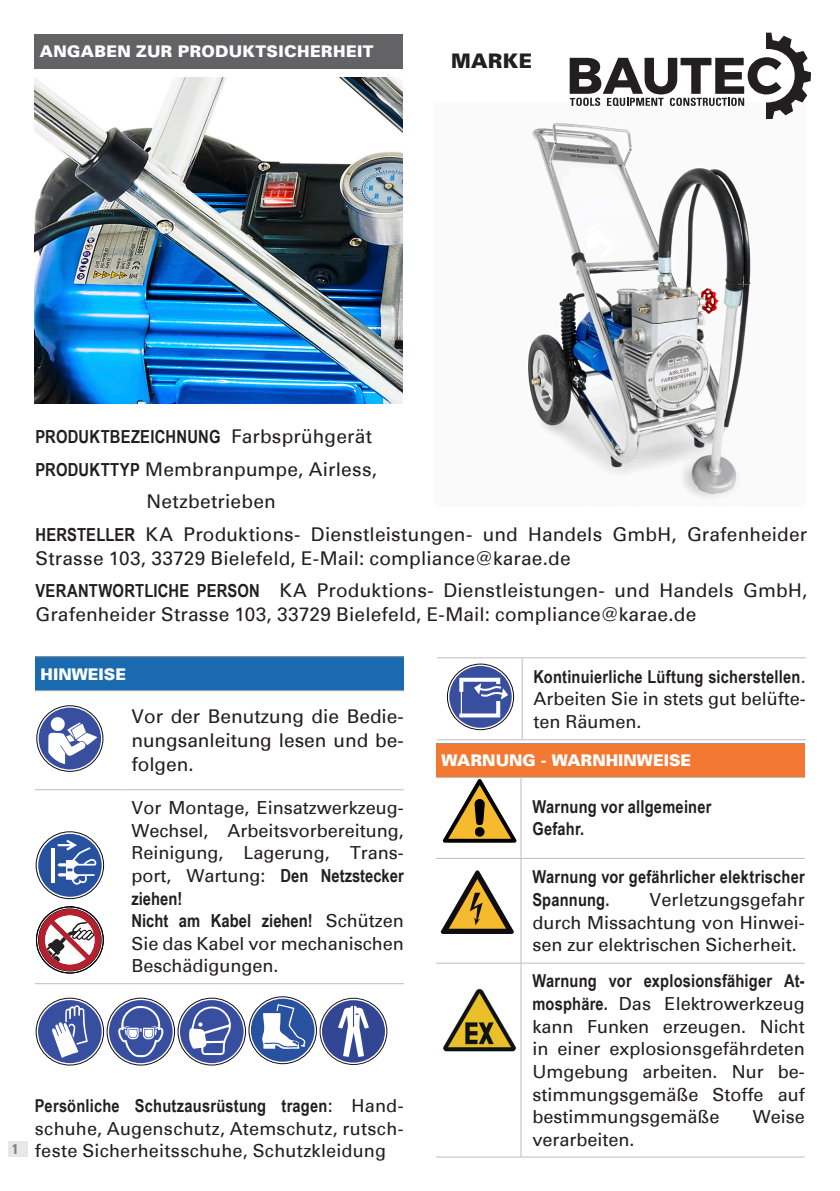
<style>
.page{position:relative;width:840px;height:1191px;background:#fff}
.page>*{position:absolute;margin:0;border:0;box-sizing:border-box;transform-origin:0 0}
.t1{font:900 20px "Univers";letter-spacing:.01em;color:#231f20}
.t2{font:19px/24px "Univers";letter-spacing:.01em;color:#231f20;text-align:justify}
.t3{font:18px/22.6px "Univers";color:#231f20;text-align:justify}
.t4{font:700 18px/22.6px "Arial Narrow";color:#231f20}
.t5{font:700 17.8px/22px "Arial Narrow";letter-spacing:.01em;color:#231f20}
.t6{font:900 16px "Univers";letter-spacing:.005em;color:#fff}
.t7{font:700 condensed 14px "Univers 67";color:#808285}
.s1{font-family:"Univers";font-weight:400;font-size:19px}
.s2{font-family:"Arial Narrow";font-weight:700;font-size:18px}
.s3{font-family:"Univers";font-weight:400}
.s4{font-family:"Univers";font-weight:400;font-size:18px}
.s5{font-family:"Arial Narrow";font-weight:700;font-size:17.8px}
</style>
<div class="page">
<div style="left:9px;top:1141px;width:19px;height:16px;background:#e6e7e9"></div>
<div style="left:34px;top:34px;width:369px;height:34px;background:#636366"></div>
<div style="left:435px;top:743px;width:369px;height:34px;background:#f37932"></div>
<hr style="left:435px;top:743px;width:85px;height:1px;background:#939598">
<hr style="left:520px;top:743px;width:284px;height:1px;background:#939598">
<hr style="left:435px;top:777px;width:85px;height:1px;background:#bcbdc0">
<hr style="left:520px;top:777px;width:284px;height:1px;background:#bcbdc0">
<hr style="left:520px;top:777px;width:1px;height:81px;background:#bcbdc0">
<hr style="left:435px;top:858px;width:85px;height:1px;background:#bcbdc0">
<hr style="left:520px;top:858px;width:284px;height:1px;background:#bcbdc0">
<hr style="left:520px;top:858px;width:1px;height:105px;background:#bcbdc0">
<hr style="left:435px;top:962px;width:85px;height:1px;background:#bcbdc0">
<hr style="left:520px;top:962px;width:284px;height:1px;background:#bcbdc0">
<hr style="left:520px;top:963px;width:1px;height:193px;background:#bcbdc0">
<hr style="left:435px;top:1156px;width:85px;height:1px;background:#bcbdc0">
<hr style="left:520px;top:1156px;width:284px;height:1px;background:#bcbdc0">
<svg style="left:442px;top:779px;width:74px;height:63px"></svg>
<svg style="left:440px;top:870px;width:73px;height:64px"></svg>
<img style="left:443px;top:988px;width:73px;height:63px">
<div style="left:35px;top:656px;width:368px;height:34px;background:#1a6ab0"></div>
<hr style="left:35px;top:656px;width:85px;height:1px;background:#939598">
<hr style="left:120px;top:656px;width:283px;height:1px;background:#939598">
<hr style="left:35px;top:690px;width:85px;height:1px;background:#bcbdc0">
<hr style="left:120px;top:690px;width:283px;height:1px;background:#bcbdc0">
<hr style="left:35px;top:789px;width:85px;height:1px;background:#bcbdc0">
<hr style="left:120px;top:789px;width:283px;height:1px;background:#bcbdc0">
<hr style="left:35px;top:983px;width:85px;height:1px;background:#bcbdc0">
<hr style="left:120px;top:983px;width:283px;height:1px;background:#bcbdc0">
<svg style="left:37px;top:705px;width:66px;height:66px"></svg>
<div style="left:37px;top:705px;width:66px;height:66px;border:1px solid #0f0c12;border-radius:50%"></div>
<div style="left:39px;top:707px;width:62px;height:62px;background:#384fa0;border-radius:50%"></div>
<svg style="left:48px;top:715px;width:49px;height:49px"></svg>
<svg style="left:36px;top:831px;width:67px;height:67px"></svg>
<div style="left:36px;top:831px;width:68px;height:67px;border:1px solid #0e0c15;border-radius:50%"></div>
<div style="left:38px;top:834px;width:64px;height:62px;background:#28529f;border-radius:50%"></div>
<svg style="left:58px;top:839px;width:39px;height:46px"></svg>
<hr style="left:51px;top:847px;width:3px;height:35px;background:#fff">
<svg style="left:36px;top:906px;width:68px;height:68px"></svg>
<div style="left:36px;top:906px;width:67px;height:67px;border:1px solid #000;border-radius:50%"></div>
<svg style="left:36px;top:998px;width:67px;height:67px"></svg>
<div style="left:36px;top:998px;width:68px;height:67px;border:1px solid #0f0c12;border-radius:50%"></div>
<div style="left:38px;top:1000px;width:64px;height:63px;background:#384fa0;border-radius:50%"></div>
<svg style="left:52px;top:1004px;width:36px;height:54px"></svg>
<svg style="left:107px;top:998px;width:67px;height:67px"></svg>
<div style="left:107px;top:998px;width:67px;height:67px;border:1px solid #0f0c12;border-radius:50%"></div>
<div style="left:109px;top:1000px;width:63px;height:63px;background:#384fa0;border-radius:50%"></div>
<svg style="left:118px;top:1005px;width:46px;height:52px"></svg>
<svg style="left:178px;top:998px;width:67px;height:67px"></svg>
<div style="left:178px;top:998px;width:67px;height:67px;border:1px solid #0f0c12;border-radius:50%"></div>
<div style="left:180px;top:1000px;width:63px;height:63px;background:#384fa0;border-radius:50%"></div>
<svg style="left:189px;top:1006px;width:42px;height:49px"></svg>
<svg style="left:249px;top:996px;width:67px;height:67px"></svg>
<div style="left:249px;top:996px;width:67px;height:67px;border:1px solid #0e0c15;border-radius:50%"></div>
<div style="left:251px;top:998px;width:63px;height:63px;background:#28529f;border-radius:50%"></div>
<svg style="left:262px;top:1004px;width:45px;height:45px"></svg>
<svg style="left:320px;top:998px;width:66px;height:66px"></svg>
<div style="left:320px;top:998px;width:67px;height:66px;border:1px solid #1a171b;border-radius:50%"></div>
<div style="left:322px;top:1000px;width:63px;height:62px;background:#324693;border-radius:50%"></div>
<svg style="left:338px;top:1005px;width:30px;height:52px"></svg>
<img style="left:528px;top:119px;width:241px;height:379px">
<svg style="left:569px;top:33px;width:241px;height:86px"></svg>
<img style="left:34px;top:78px;width:369px;height:326px">
<hr style="left:437px;top:657px;width:85px;height:1px;background:#bcbdc0">
<hr style="left:522px;top:657px;width:283px;height:1px;background:#bcbdc0">
<hr style="left:521px;top:658px;width:1px;height:81px;background:#bcbdc0">
<hr style="left:437px;top:739px;width:85px;height:1px;background:#bcbdc0">
<hr style="left:522px;top:739px;width:283px;height:1px;background:#bcbdc0">
<svg style="left:447px;top:664px;width:66px;height:65px"></svg>
<div style="left:447px;top:664px;width:66px;height:66px;border:1px solid #0f0c12;border-radius:50%"></div>
<div style="left:449px;top:666px;width:62px;height:61px;background:#384fa0;border-radius:50%"></div>
<svg style="left:459px;top:677px;width:49px;height:40px"></svg>
<p class="t6" style="left:40px;top:41px;width:335px">ANGABEN ZUR PRODUKTSICHERHEIT</p>
<p class="t1" style="left:451px;top:48px;width:83px">MARKE</p>
<p class="t7" style="left:12px;top:1140px;width:8px">1</p>
<p class="t4" style="left:35px;top:425px;width:338px">PRODUKTBEZEICHNUNG <span class="s1">Farbsprühgerät</span></p>
<p class="t2" style="left:35px;top:457px;width:343px"><span class="s2">PRODUKTTYP</span> Membranpumpe, Airless,</p>
<p class="t2" style="left:146px;top:490px;width:131px">Netzbetrieben</p>
<p class="t2" style="left:35px;top:522px;width:773px"><span class="s2">HERSTELLER</span> KA Produktions- Dienstleistungen- und Handels GmbH, Grafenheider</p>
<p class="t2" style="left:35px;top:542px;width:773px;line-height:32.6px">Strasse 103, 33729 Bielefeld, E-Mail: compliance@karae.de<br><span class="s2">VERANTWORTLICHE PERSON</span> KA Produktions- Dienstleistungen- und Handels GmbH,</p>
<p class="t2" style="left:35px;top:603px;width:662px">Grafenheider Strasse 103, 33729 Bielefeld, E-Mail: compliance@karae.de</p>
<p class="t6" style="left:41px;top:663px;width:87px">HINWEISE</p>
<p class="t2" style="left:131px;top:704px;width:274px">Vor der Benutzung die Bedie&shy;nungsanleitung lesen und be&shy;folgen.</p>
<p class="t3" style="left:131px;top:796px;width:274px">Vor Montage, Einsatzwerkzeug-Wechsel, Arbeitsvorbereitung, Reinigung, Lagerung, Trans-</p>
<p class="t4" style="left:131px;top:863px;width:274px"><span class="s3">port, Wartung:</span> Den Netzstecker ziehen!<br>Nicht am Kabel ziehen! <span class="s3">Schützen</span></p>
<p class="t3" style="left:131px;top:932px;width:274px">Sie das Kabel vor mechanischen<br>Beschädigungen.</p>
<p class="t5" style="left:35px;top:1093px;width:370px">Persönliche Schutzausrüstung tragen<span class="s4">: Hand-</span></p>
<p class="t3" style="left:35px;top:1117px;width:370px">schuhe, Augenschutz, Atemschutz, rutsch&shy;feste Sicherheitsschuhe, Schutzkleidung</p>
<p class="t5" style="left:533px;top:664px;width:274px">Kontinuierliche Lüftung sicherstellen<span class="s4">.</span></p>
<p class="t3" style="left:533px;top:688px;width:274px">Arbeiten Sie in stets gut belüfte&shy;ten Räumen.</p>
<p class="t6" style="left:441px;top:750px;width:251px">WARNUNG - WARNHINWEISE</p>
<p class="t5" style="left:532px;top:795px;width:180px">Warnung vor allgemeiner<br>Gefahr.</p>
<p class="t5" style="left:532px;top:865px;width:274px;line-height:22.6px">Warnung vor gefährlicher elektrischer<br>Spannung.</p>
<p class="t3" style="left:532px;top:888px;width:274px;text-indent:117px">Verletzungsgefahr durch Missachtung von Hinwei&shy;sen zur elektrischen Sicherheit.</p>
<p class="t5" style="left:532px;top:969px;width:274px">Warnung vor explosionsfähiger At-</p>
<p class="t3" style="left:532px;top:992px;width:274px"><span class="s5">mosphäre.</span> Das Elektrowerkzeug kann Funken erzeugen. Nicht in einer explosionsgefährdeten Umgebung arbeiten. Nur be&shy;stimmungsgemäße Stoffe auf bestimmungsgemäße</p>
<p class="t3" style="left:752px;top:1105px;width:54px">Weise</p>
<p class="t3" style="left:532px;top:1128px;width:104px">verarbeiten.</p>
</div>
